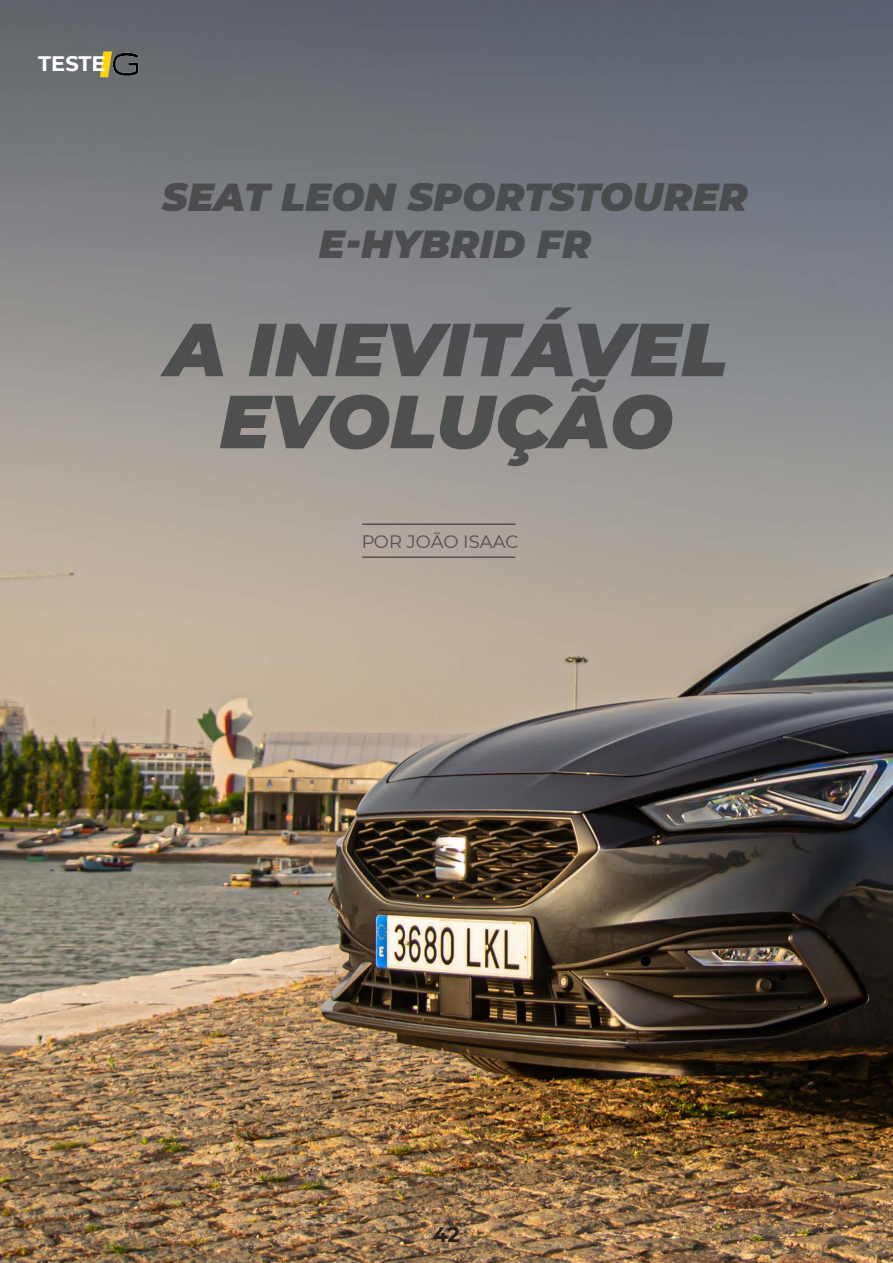
<style>
.page{position:relative;width:893px;height:1263px;background:#fff}
.page>*{position:absolute;margin:0;border:0;box-sizing:border-box;transform-origin:0 0}
.t1{font:italic 900 75px/72px "Montserrat";letter-spacing:-.01em;color:#464748;text-align:center}
.t2{font:italic 900 39px/46.5px "Montserrat";color:#464748;text-align:center}
.t3{font:700 21px "Montserrat";color:#fff}
.t4{font:700 21px "Montserrat";color:#231f20}
.t5{font:18px "Montserrat";color:#464748}
</style>
<div class="page">
<img style="left:0;top:0;width:893px;height:1263px">
<img style="left:94px;top:38px;width:52px;height:53px">
<hr style="left:362px;top:523px;width:153px;height:2px;background:#464748">
<hr style="left:362px;top:556px;width:153px;height:2px;background:#464748">
<p class="t3" style="left:38px;top:49px;width:69px">TESTE</p>
<p class="t2" style="left:162px;top:171px;width:587px">SEAT LEON SPORTSTOURER<br>E-HYBRID FR</p>
<h1 class="t1" style="left:166px;top:309px;width:563px">A INEVITÁVEL<br>EVOLUÇÃO</h1>
<p class="t5" style="left:361px;top:529px;width:159px">POR JOÃO ISAAC</p>
<p class="t4" style="left:433px;top:1220px;width:28px">42</p>
</div>
